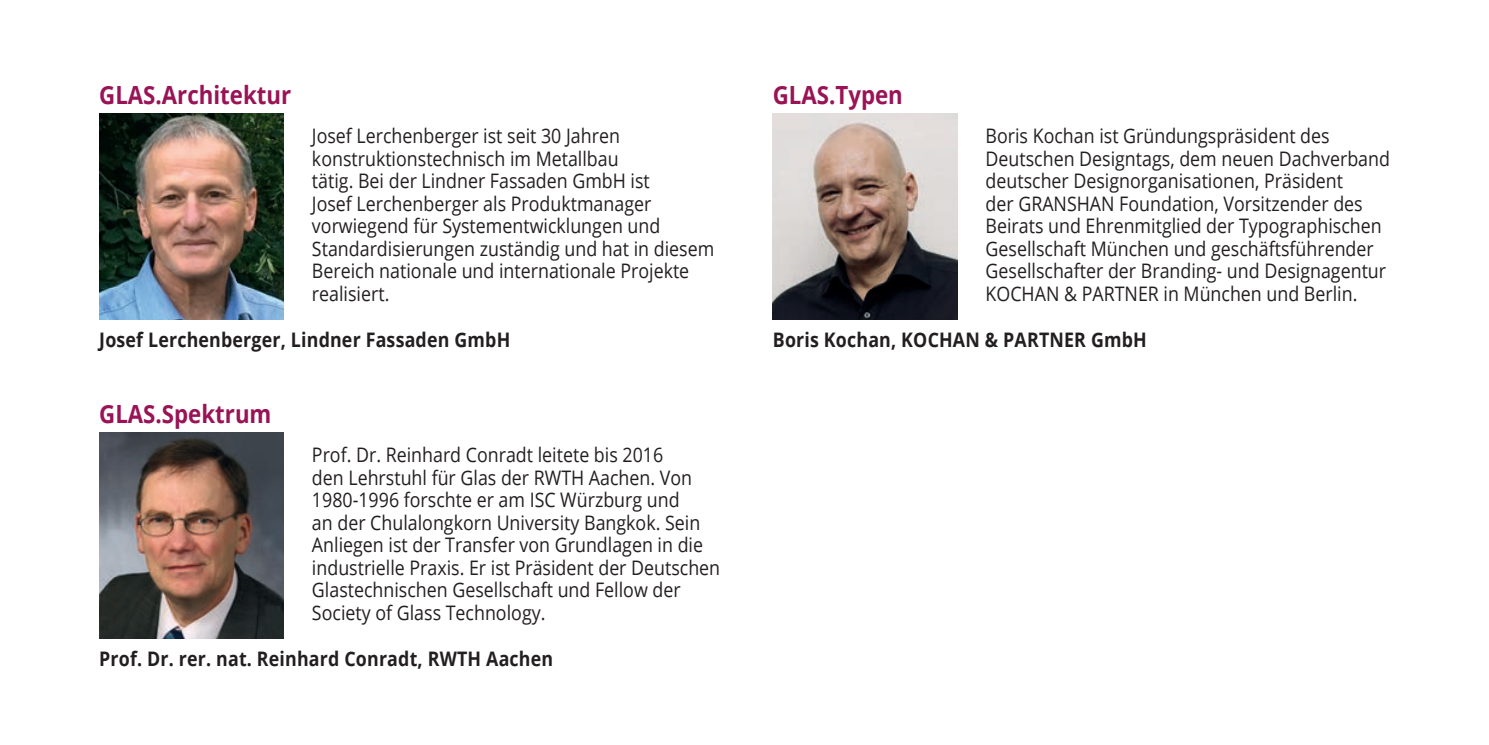
<style>
.page{position:relative;width:1489px;height:745px;background:#fff}
.page>*{position:absolute;margin:0;border:0;box-sizing:border-box;transform-origin:0 0}
.t1{font:700 25px "Open Sans";color:#991355;scale:.89 1}
.t2{font:20px/22.5px "Open Sans";color:#231f20;scale:.89 1}
.t3{font:700 20px "Open Sans";letter-spacing:.01em;color:#231f20;scale:.89 1}
</style>
<div class="page">
<img style="left:99px;top:113px;width:184px;height:206px">
<img style="left:772px;top:113px;width:185px;height:206px">
<img style="left:99px;top:432px;width:184px;height:206px">
<p class="t1" style="left:99px;top:77px;width:217px">GLAS.Architektur</p>
<p class="t1" style="left:772px;top:77px;width:148px">GLAS.Typen</p>
<p class="t2" style="left:312px;top:124px;width:453px">Josef Lerchenberger ist seit 30 Jahren konstruktionstechnisch im Metallbau<br>tätig. Bei der Lindner Fassaden GmbH ist<br>Josef Lerchenberger als Produktmanager vorwiegend für Systementwicklungen und Standardisierungen zuständig und hat in diesem Bereich nationale und internationale Projekte realisiert.</p>
<p class="t2" style="left:985px;top:124px;width:456px">Boris Kochan ist Gründungspräsident des Deutschen Designtags, dem neuen Dachverband deutscher Designorganisationen, Präsident<br>der GRANSHAN Foundation, Vorsitzender des Beirats und Ehrenmitglied der Typographischen Gesellschaft München und geschäftsführender Gesellschafter der Branding- und Designagentur KOCHAN &amp; PARTNER in München und Berlin.</p>
<p class="t3" style="left:99px;top:325px;width:463px">Josef Lerchenberger, Lindner Fassaden GmbH</p>
<p class="t3" style="left:772px;top:325px;width:422px">Boris Kochan, KOCHAN &amp; PARTNER GmbH</p>
<p class="t1" style="left:99px;top:396px;width:195px">GLAS.Spektrum</p>
<p class="t2" style="left:312px;top:443px;width:460px">Prof. Dr. Reinhard Conradt leitete bis 2016<br>den Lehrstuhl für Glas der RWTH Aachen. Von 1980-1996 forschte er am ISC Würzburg und<br>an der Chulalongkorn University Bangkok. Sein Anliegen ist der Transfer von Grundlagen in die industrielle Praxis. Er ist Präsident der Deutschen Glastechnischen Gesellschaft und Fellow der Society of Glass Technology.</p>
<p class="t3" style="left:99px;top:644px;width:511px">Prof. Dr. rer. nat. Reinhard Conradt, RWTH Aachen</p>
</div>
